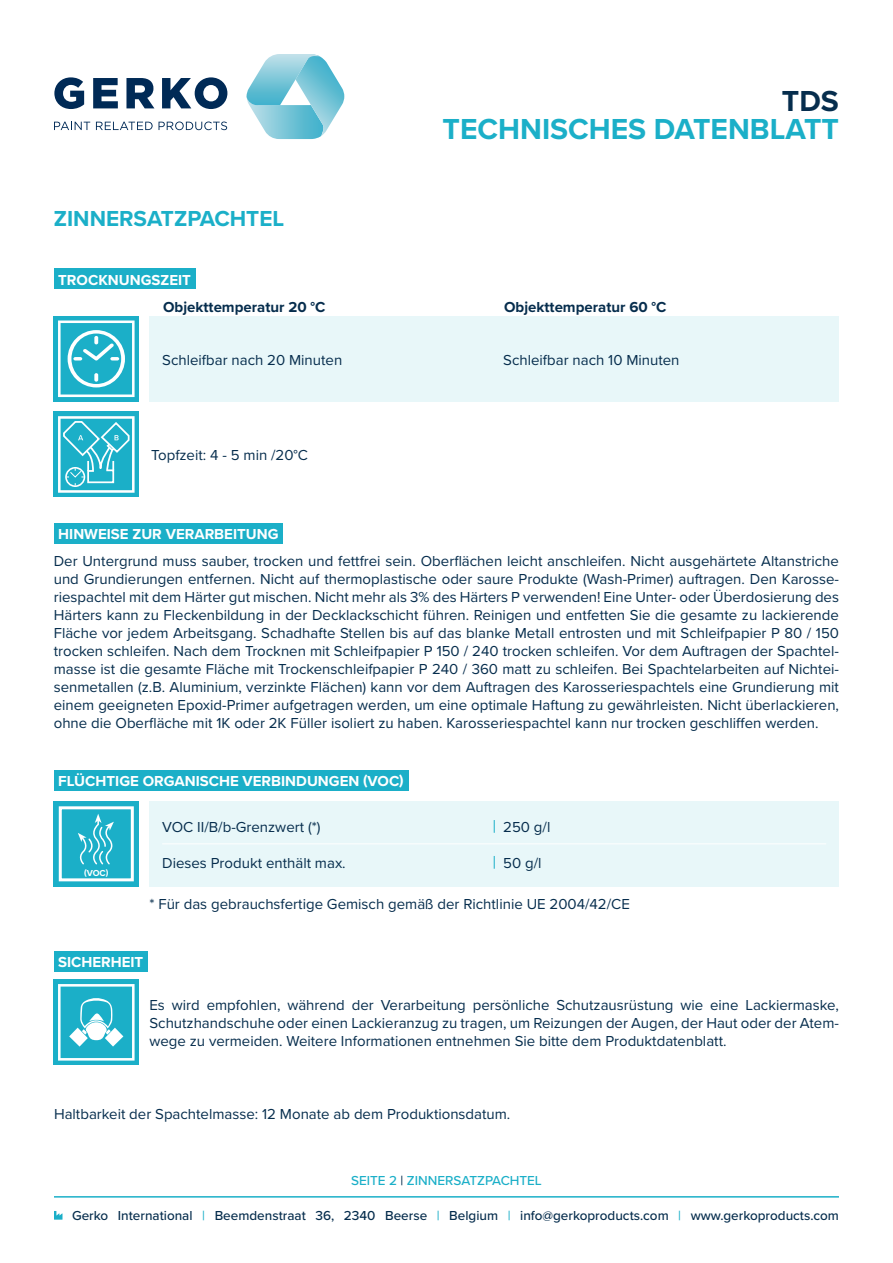
<style>
.page{position:relative;width:893px;height:1263px;background:#fff}
.page>*{position:absolute;margin:0;border:0;box-sizing:border-box;transform-origin:0 0}
.t1{font:700 30px "Proxima Nova";color:#1bafc8}
.t2{font:700 30px "Proxima Nova";color:#062d4d}
.t3{font:700 22.5px "Proxima Nova";color:#1bafc8}
.Alineastijl{font:15px/18px "Proxima Nova";color:#062d4d;text-align:justify}
.t4{font:700 15px "Proxima Nova";color:#fff}
.Alineastijl-2{font:700 15px "Proxima Nova";color:#062d4d}
.t5{font:500 13.5px "Proxima Nova";color:#062d4d}
.t6{font:500 13.5px "Proxima Nova";color:#1bafc8}
.t7{font:700 9px "Proxima Nova";color:#fff}
.s1{color:#062d4d}
.s2{color:#1bafc8}
</style>
<div class="page">
<div style="left:54px;top:269px;width:142px;height:20px;background:#1bafc8"></div>
<div style="left:54px;top:316px;width:85px;height:85px;background:#1bafc8"></div>
<svg style="left:58px;top:320px;width:77px;height:77px"></svg>
<div style="left:54px;top:412px;width:85px;height:85px;background:#1bafc8"></div>
<svg style="left:58px;top:416px;width:77px;height:77px"></svg>
<div style="left:149px;top:316px;width:690px;height:85px;background:#e8f7f9"></div>
<div style="left:54px;top:523px;width:229px;height:20px;background:#1bafc8"></div>
<div style="left:54px;top:770px;width:354px;height:21px;background:#1bafc8"></div>
<div style="left:54px;top:951px;width:94px;height:21px;background:#1bafc8"></div>
<div style="left:149px;top:801px;width:690px;height:85px;background:#e8f7f9"></div>
<hr style="left:162px;top:843px;width:664px;height:1px;background:#fff">
<svg style="left:494px;top:856px;width:1px;height:13px"></svg>
<svg style="left:494px;top:820px;width:1px;height:13px"></svg>
<div style="left:54px;top:980px;width:85px;height:85px;background:#1bafc8"></div>
<svg style="left:58px;top:984px;width:77px;height:76px"></svg>
<div style="left:54px;top:801px;width:85px;height:85px;background:#1bafc8"></div>
<svg style="left:78px;top:814px;width:36px;height:51px"></svg>
<div style="left:59px;top:806px;width:75px;height:75px;border:3px solid #fff"></div>
<svg style="left:54px;top:122px;width:36px;height:8px"></svg>
<svg style="left:96px;top:122px;width:57px;height:8px"></svg>
<svg style="left:159px;top:122px;width:68px;height:8px"></svg>
<svg style="left:54px;top:77px;width:30px;height:32px"></svg>
<svg style="left:93px;top:78px;width:25px;height:30px"></svg>
<svg style="left:126px;top:78px;width:28px;height:30px"></svg>
<svg style="left:162px;top:77px;width:65px;height:32px"></svg>
<svg style="left:246px;top:54px;width:98px;height:85px"></svg>
<svg style="left:54px;top:1211px;width:8px;height:8px"></svg>
<hr style="left:54px;top:1196px;width:785px;height:1px;background:#1bafc8">
<p class="t3" style="left:54px;top:202px;width:232px">ZINNERSATZPACHTEL</p>
<p class="t4" style="left:58px;top:269px;width:134px">TROCKNUNGSZEIT</p>
<p class="t2" style="left:782px;top:78px;width:58px">TDS</p>
<p class="t1" style="left:443px;top:107px;width:398px">TECHNISCHES DATENBLATT</p>
<p class="Alineastijl-2" style="left:163px;top:295px;width:164px">Objekttemperatur 20 °C</p>
<p class="Alineastijl-2" style="left:504px;top:295px;width:164px">Objekttemperatur 60 °C</p>
<p class="Alineastijl" style="left:162px;top:350px;width:182px">Schleifbar nach 20 Minuten</p>
<p class="Alineastijl" style="left:503px;top:350px;width:178px">Schleifbar nach 10 Minuten</p>
<p class="Alineastijl" style="left:151px;top:446px;width:158px">Topfzeit: 4 - 5 min /20°C</p>
<p class="t4" style="left:58px;top:523px;width:222px">HINWEISE ZUR VERARBEITUNG</p>
<p class="Alineastijl" style="left:54px;top:551px;width:787px">Der Untergrund muss sauber, trocken und fettfrei sein. Oberflächen leicht anschleifen. Nicht ausgehärtete Altanstriche und Grundierungen entfernen. Nicht auf thermoplastische oder saure Produkte (Wash-Primer) auftragen. Den Karosse&shy;riespachtel mit dem Härter gut mischen. Nicht mehr als 3% des Härters P verwenden! Eine Unter- oder Überdosierung des Härters kann zu Fleckenbildung in der Decklackschicht führen. Reinigen und entfetten Sie die gesamte zu lackierende Fläche vor jedem Arbeitsgang. Schadhafte Stellen bis auf das blanke Metall entrosten und mit Schleifpapier P 80 / 150 trocken schleifen. Nach dem Trocknen mit Schleifpapier P 150 / 240 trocken schleifen. Vor dem Auftragen der Spachtel&shy;masse ist die gesamte Fläche mit Trockenschleifpapier P 240 / 360 matt zu schleifen. Bei Spachtelarbeiten auf Nichtei&shy;senmetallen (z.B. Aluminium, verzinkte Flächen) kann vor dem Auftragen des Karosseriespachtels eine Grundierung mit einem geeigneten Epoxid-Primer aufgetragen werden, um eine optimale Haftung zu gewährleisten. Nicht überlackieren, ohne die Oberfläche mit 1K oder 2K Füller isoliert zu haben. Karosseriespachtel kann nur trocken geschliffen werden.</p>
<p class="t4" style="left:58px;top:770px;width:347px">FLÜCHTIGE ORGANISCHE VERBINDUNGEN (VOC)</p>
<p class="t7" style="left:84px;top:866px;width:26px">(VOC)</p>
<p class="Alineastijl" style="left:162px;top:817px;width:160px">VOC II/B/b-Grenzwert (*)</p>
<p class="Alineastijl" style="left:162px;top:853px;width:185px">Dieses Produkt enthält max.</p>
<p class="Alineastijl" style="left:503px;top:817px;width:49px">250 g/l</p>
<p class="Alineastijl" style="left:503px;top:853px;width:40px">50 g/l</p>
<p class="Alineastijl" style="left:149px;top:894px;width:482px">* Für das gebrauchsfertige Gemisch gemäß der Richtlinie UE 2004/42/CE</p>
<p class="t4" style="left:58px;top:951px;width:87px">SICHERHEIT</p>
<p class="Alineastijl" style="left:149px;top:995px;width:691px">Es wird empfohlen, während der Verarbeitung persönliche Schutzausrüstung wie eine Lackiermaske, Schutzhandschuhe oder einen Lackieranzug zu tragen, um Reizungen der Augen, der Haut oder der Atem&shy;wege zu vermeiden. Weitere Informationen entnehmen Sie bitte dem Produktdatenblatt.</p>
<p class="Alineastijl" style="left:54px;top:1104px;width:458px">Haltbarkeit der Spachtelmasse: 12 Monate ab dem Produktionsdatum.</p>
<p class="t6" style="left:351px;top:1170px;width:192px">SEITE 2 <span class="s1">|</span> ZINNERSATZPACHTEL</p>
<p class="t5" style="left:72px;top:1205px;width:768px">Gerko International <span class="s2">|</span> Beemdenstraat 36, 2340 Beerse <span class="s2">|</span> Belgium <span class="s2">|</span> info@gerkoproducts.com <span class="s2">|</span> www.gerkoproducts.com</p>
</div>
